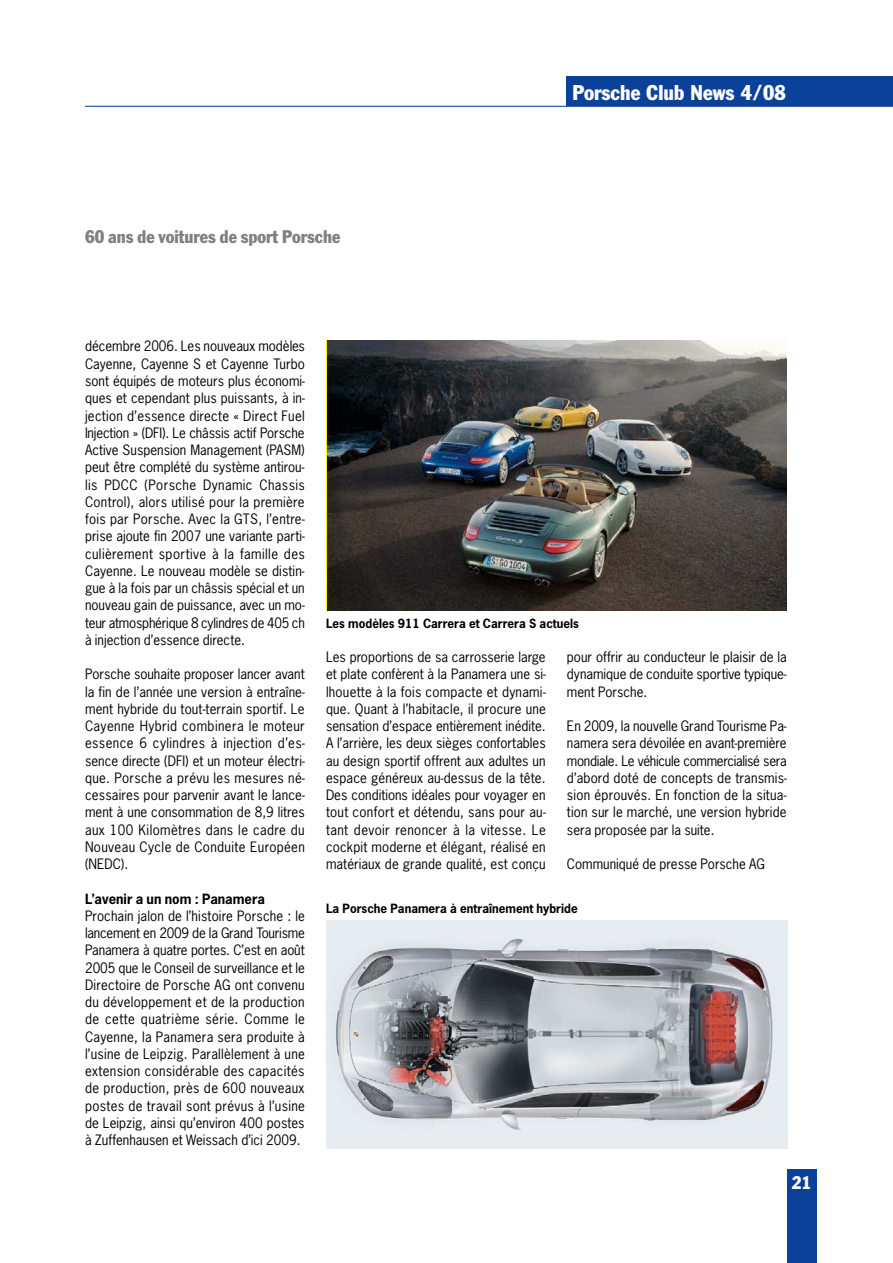
<style>
.page{position:relative;width:893px;height:1263px;background:#fff}
.page>*{position:absolute;margin:0;border:0;box-sizing:border-box;transform-origin:0 0}
.t1{font:condensed 21px "Franklin Gothic";color:#fff}
.t2{font:condensed 18px "Franklin Gothic";color:#808080}
.t3{font:condensed 18px "Franklin Gothic";color:#fff}
.t4{font:13.5px/17.2px "News Gothic";color:#000;text-align:justify}
.t5{font:700 13.35px "News Gothic";color:#000}
.t6{font:700 12px "News Gothic";color:#000}
</style>
<div class="page">
<div style="left:567px;top:77px;width:326px;height:29px;background:#0c419a"></div>
<div style="left:787px;top:1169px;width:29px;height:94px;background:#0c419a"></div>
<hr style="left:85px;top:106px;width:808px;height:1px;background:#0c419a">
<img style="left:326px;top:921px;width:461px;height:227px">
<img style="left:327px;top:340px;width:460px;height:270px">
<h2 class="t2" style="left:85px;top:231px;width:257px">60 ans de voitures de sport Porsche</h2>
<h1 class="t1" style="left:572px;top:85px;width:215px">Porsche Club News 4/08</h1>
<p class="t4" style="left:85px;top:338px;width:221px">décembre 2006. Les nouveaux modèles Cayenne, Cayenne S et Cayenne Turbo sont équipés de moteurs plus économi&shy;ques et cependant plus puissants, à in&shy;jection d’essence directe « Direct Fuel Injection » (DFI). Le châssis actif Porsche Active Suspension Management (PASM) peut être complété du système antirou&shy;lis PDCC (Porsche Dynamic Chassis Control), alors utilisé pour la première fois par Porsche. Avec la GTS, l’entre&shy;prise ajoute fin 2007 une variante parti&shy;culièrement sportive à la famille des Cayenne. Le nouveau modèle se distin&shy;gue à la fois par un châssis spécial et un nouveau gain de puissance, avec un mo&shy;teur atmosphérique 8 cylindres de 405 ch à injection d’essence directe.</p>
<p class="t4" style="left:85px;top:666px;width:221px">Porsche souhaite proposer lancer avant la fin de l’année une version à entraîne&shy;ment hybride du tout-terrain sportif. Le Cayenne Hybrid combinera le moteur essence 6 cylindres à injection d’es&shy;sence directe (DFI) et un moteur électri&shy;que. Porsche a prévu les mesures né&shy;cessaires pour parvenir avant le lance&shy;ment à une consommation de 8,9 litres aux 100 Kilomètres dans le cadre du Nouveau Cycle de Conduite Européen (NEDC).</p>
<p class="t5" style="left:85px;top:891px;width:182px">L’avenir a un nom : Panamera</p>
<p class="t4" style="left:85px;top:907px;width:221px">Prochain jalon de l’histoire Porsche : le lancement en 2009 de la Grand Tourisme Panamera à quatre portes. C’est en août 2005 que le Conseil de surveillance et le Directoire de Porsche AG ont convenu du développement et de la production de cette quatrième série. Comme le Cayenne, la Panamera sera produite à l’usine de Leipzig. Parallèlement à une extension considérable des capacités de production, près de 600 nouveaux postes de travail sont prévus à l’usine de Leipzig, ainsi qu’environ 400 postes à Zuffenhausen et Weissach d’ici 2009.</p>
<p class="t6" style="left:326px;top:616px;width:254px">Les modèles 911 Carrera et Carrera S actuels</p>
<p class="t4" style="left:326px;top:649px;width:221px">Les proportions de sa carrosserie large et plate confèrent à la Panamera une si&shy;lhouette à la fois compacte et dynami&shy;que. Quant à l’habitacle, il procure une sensation d’espace entièrement inédite.<br>A l’arrière, les deux sièges confortables au design sportif offrent aux adultes un espace généreux au-dessus de la tête.<br>Des conditions idéales pour voyager en tout confort et détendu, sans pour au&shy;tant devoir renoncer à la vitesse. Le cockpit moderne et élégant, réalisé en matériaux de grande qualité, est conçu</p>
<p class="t4" style="left:567px;top:649px;width:221px">pour offrir au conducteur le plaisir de la dynamique de conduite sportive typique&shy;ment Porsche.</p>
<p class="t4" style="left:567px;top:718px;width:221px">En 2009, la nouvelle Grand Tourisme Pa&shy;namera sera dévoilée en avant-première mondiale. Le véhicule commercialisé sera d’abord doté de concepts de transmis&shy;sion éprouvés. En fonction de la situa&shy;tion sur le marché, une version hybride sera proposée par la suite.</p>
<p class="t4" style="left:567px;top:856px;width:200px">Communiqué de presse Porsche AG</p>
<p class="t6" style="left:326px;top:902px;width:253px">La Porsche Panamera à entraînement hybride</p>
<h2 class="t3" style="left:792px;top:1176px;width:21px">21</h2>
</div>
